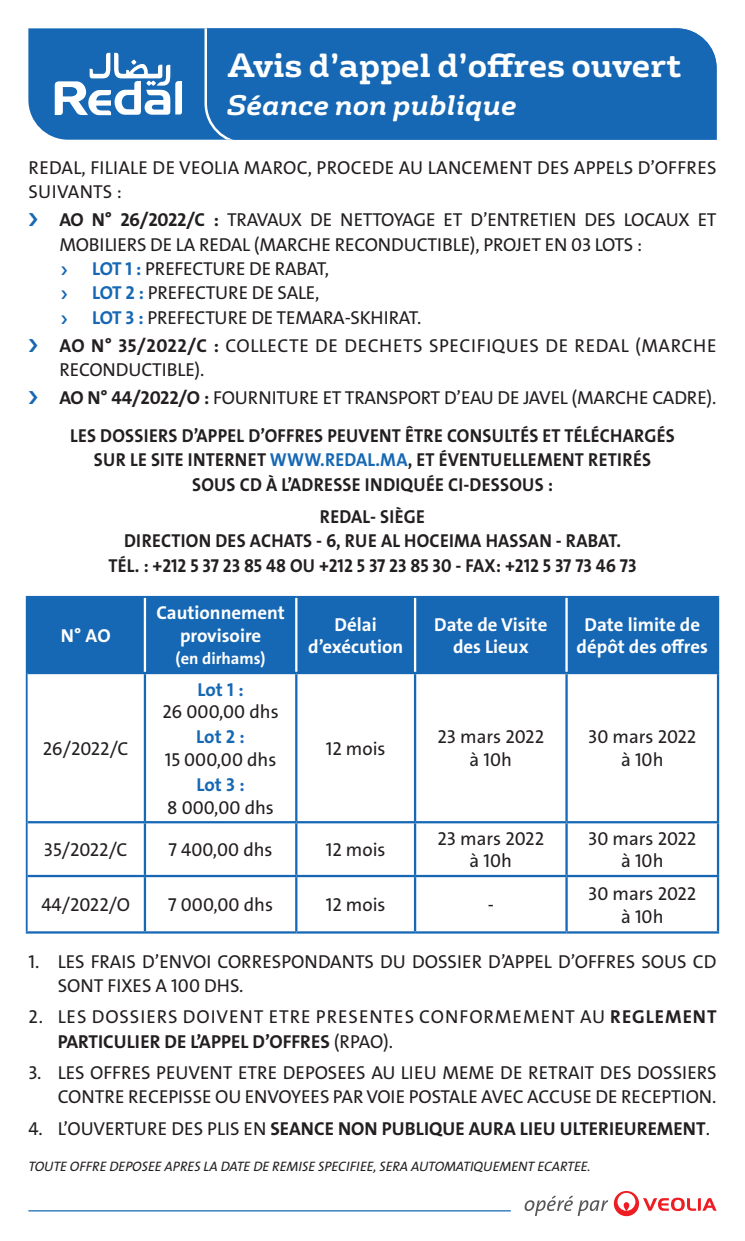
<style>
.page{position:relative;width:745px;height:1241px;background:#fff}
.page>*{position:absolute;margin:0;border:0;box-sizing:border-box;transform-origin:0 0}
.t1{font:700 32.5px "FS Rufus";color:#fff}
.t2{font:italic 700 27.5px "FS Rufus";color:#fff}
.t3{font:18.75px/22.5px "The Sans Veolia W5 Pla";color:#231f20;text-align:center}
.t4{font:18.75px/24.5px "The Sans Veolia W7 Bld";letter-spacing:.015em;color:#231f20;text-align:center;scale:.95 1}
.t5{font:18.75px "The Sans Veolia W7 Bld";letter-spacing:.015em;color:#231f20}
.t6{font:18.75px/22.5px "The Sans Veolia W7 Bld";color:#fff;text-align:center}
.t7{font:18.75px/24.5px "The Sans Veolia W5 Pla";letter-spacing:.03em;color:#231f20}
.t8{font:18.75px/31px "The Sans Veolia W5 Pla";letter-spacing:.05em;color:#231f20}
.t9{font:18.75px "The Sans Veolia W7 Bld";letter-spacing:-.005em;color:#1768b4}
.t10{font:16.5px "The Sans Veolia W7 Bld";color:#fff}
.t11{font:13.75px "The Sans Veolia W5 Pla It";color:#231f20}
.s1{font-family:"The Sans Veolia W7 Bld"}
.s2{font-family:"The Sans Veolia W7 Bld";color:#1768b4}
.s3{color:#1768b4}
.s4{font-family:"The Sans Veolia W5 Pla"}
</style>
<div class="page">
<div style="left:28px;top:597px;width:688px;height:74px;background:#1768b4"></div>
<hr style="left:144px;top:674px;width:2px;height:147px;background:#1768b4">
<hr style="left:295px;top:674px;width:2px;height:147px;background:#1768b4">
<hr style="left:413px;top:674px;width:3px;height:147px;background:#1768b4">
<hr style="left:565px;top:674px;width:2px;height:147px;background:#1768b4">
<hr style="left:28px;top:821px;width:117px;height:2px;background:#1768b4">
<hr style="left:145px;top:821px;width:151px;height:2px;background:#1768b4">
<hr style="left:144px;top:823px;width:2px;height:51px;background:#1768b4">
<hr style="left:296px;top:821px;width:119px;height:2px;background:#1768b4">
<hr style="left:295px;top:823px;width:2px;height:51px;background:#1768b4">
<hr style="left:413px;top:823px;width:3px;height:51px;background:#1768b4">
<hr style="left:565px;top:823px;width:2px;height:51px;background:#1768b4">
<hr style="left:28px;top:874px;width:117px;height:3px;background:#1768b4">
<hr style="left:145px;top:874px;width:151px;height:3px;background:#1768b4">
<hr style="left:144px;top:877px;width:2px;height:54px;background:#1768b4">
<hr style="left:296px;top:874px;width:119px;height:3px;background:#1768b4">
<hr style="left:295px;top:877px;width:2px;height:54px;background:#1768b4">
<hr style="left:415px;top:874px;width:151px;height:3px;background:#1768b4">
<hr style="left:413px;top:877px;width:3px;height:54px;background:#1768b4">
<hr style="left:566px;top:874px;width:152px;height:3px;background:#1768b4">
<hr style="left:565px;top:877px;width:2px;height:54px;background:#1768b4">
<hr style="left:144px;top:597px;width:2px;height:74px;background:#fff">
<hr style="left:295px;top:597px;width:2px;height:74px;background:#fff">
<hr style="left:413px;top:597px;width:3px;height:74px;background:#fff">
<hr style="left:565px;top:597px;width:2px;height:74px;background:#fff">
<hr style="left:26px;top:596px;width:119px;height:1px;background:#1768b4">
<hr style="left:26px;top:597px;width:2px;height:76px;background:#1768b4">
<hr style="left:145px;top:596px;width:151px;height:1px;background:#1768b4">
<hr style="left:296px;top:596px;width:119px;height:1px;background:#1768b4">
<hr style="left:415px;top:596px;width:151px;height:1px;background:#1768b4">
<hr style="left:566px;top:596px;width:152px;height:1px;background:#1768b4">
<hr style="left:26px;top:673px;width:2px;height:149px;background:#1768b4">
<hr style="left:26px;top:822px;width:2px;height:53px;background:#1768b4">
<hr style="left:26px;top:875px;width:2px;height:56px;background:#1768b4">
<hr style="left:716px;top:597px;width:2px;height:74px;background:#1768b4">
<hr style="left:716px;top:674px;width:2px;height:147px;background:#1768b4">
<hr style="left:716px;top:823px;width:2px;height:51px;background:#1768b4">
<hr style="left:716px;top:877px;width:2px;height:54px;background:#1768b4">
<hr style="left:26px;top:931px;width:119px;height:2px;background:#1768b4">
<hr style="left:145px;top:931px;width:151px;height:2px;background:#1768b4">
<hr style="left:296px;top:931px;width:119px;height:2px;background:#1768b4">
<hr style="left:415px;top:931px;width:151px;height:2px;background:#1768b4">
<hr style="left:566px;top:931px;width:152px;height:2px;background:#1768b4">
<hr style="left:28px;top:671px;width:117px;height:3px;background:#1768b4">
<hr style="left:145px;top:671px;width:151px;height:3px;background:#1768b4">
<hr style="left:296px;top:671px;width:119px;height:3px;background:#1768b4">
<hr style="left:415px;top:671px;width:151px;height:3px;background:#1768b4">
<hr style="left:566px;top:671px;width:152px;height:3px;background:#1768b4">
<hr style="left:415px;top:821px;width:151px;height:2px;background:#1768b4">
<hr style="left:566px;top:821px;width:152px;height:2px;background:#1768b4">
<svg style="left:524px;top:1195px;width:83px;height:20px"></svg>
<svg style="left:613px;top:1191px;width:103px;height:24px"></svg>
<div style="left:28px;top:28px;width:175px;height:112px;background:#1768b4"></div>
<div style="left:203px;top:28px;width:513px;height:112px;background:#1768b4"></div>
<svg style="left:55px;top:53px;width:127px;height:62px"></svg>
<hr style="left:28px;top:1209px;width:482px;height:2px;background:#1768b4">
<h1 class="t1" style="left:227px;top:37px;width:455px">Avis d’appel d’offres ouvert</h1>
<h2 class="t2" style="left:227px;top:81px;width:291px">Séance non publique</h2>
<p class="t3" style="left:28px;top:155px;width:689px;line-height:24.5px;text-align:left">REDAL, FILIALE DE VEOLIA MAROC, PROCEDE AU LANCEMENT DES APPELS D’OFFRES<br>SUIVANTS :</p>
<p class="t3" style="left:59px;top:208px;width:658px"><span class="s1">AO N° 26/2022/ :C</span> TRAVAUX DE NETTOYAGE ET D’ENTRETIEN DES LOCAUX ET</p>
<p class="t3" style="left:59px;top:233px;width:584px">MOBILIERS DE LA REDAL (MARCHE RECONDUCTIBLE ,) PROJET EN 03 LOTS :</p>
<p class="t3" style="left:92px;top:257px;width:238px"><span class="s2">LOT :1</span> PREFECTURE DE RABAT,</p>
<p class="t3" style="left:92px;top:282px;width:228px"><span class="s2">LOT :2</span> PREFECTURE DE SALE,</p>
<p class="t3" style="left:92px;top:306px;width:330px"><span class="s2">LOT :3</span> PREFECTURE DE TEMARA-SKHIRAT.</p>
<p class="t7" style="left:59px;top:333px;width:658px"><span class="s1">AO N° 35/2022/ :C</span> COLLECTE DE DECHETS SPECIFIQUES DE REDAL (MARCHE<br>RECONDUCTIBLE .(</p>
<p class="t3" style="left:59px;top:386px;width:658px"><span class="s1">AO N° 44/2022/O :</span> FOURNITURE ET TRANSPORT D’EAU DE JAVEL (MARCHE CADRE .(</p>
<p class="t4" style="left:70px;top:423px;width:637px">LES DOSSIERS D’APPEL D’OFFRES PEUVENT ÊTRE CONSULTÉS ET TÉLÉCHARGÉS<br>SUR LE SITE INTERNET <span class="s3">WWW.REDAL.MA</span>, ET ÉVENTUELLEMENT RETIRÉS<br>SOUS CD À ’LADRESSE INDIQUÉE CI-DESSOUS :</p>
<p class="t4" style="left:108px;top:504px;width:557px">REDAL- SIÈGE<br>DIRECTION DES ACHATS - 6, RUE AL HOCEIMA HASSAN - RABAT.<br>TÉL :. +212 5 37 23 85 48 OU +212 5 37 23 85 30 - FAX: +212 5 37 73 46 73</p>
<p class="t6" style="left:61px;top:624px;width:51px">N° AO</p>
<p class="t3" style="left:43px;top:737px;width:87px">26/2022/C</p>
<p class="t6" style="left:156px;top:601px;width:130px">Cautionnement provisoire</p>
<p class="t10" style="left:175px;top:648px;width:91px">(en dirhams(</p>
<p class="t9" style="left:197px;top:677px;width:47px">Lot :1</p>
<p class="t3" style="left:162px;top:700px;width:118px">26 000,00 dhs</p>
<p class="t9" style="left:196px;top:724px;width:50px">Lot :2</p>
<p class="t3" style="left:165px;top:748px;width:113px">15 000,00 dhs</p>
<p class="t9" style="left:196px;top:772px;width:50px">Lot :3</p>
<p class="t3" style="left:167px;top:796px;width:108px">8 000,00 dhs</p>
<p class="t6" style="left:308px;top:613px;width:96px">Délai<br>’d exécution</p>
<p class="t6" style="left:434px;top:613px;width:114px">Date de Visite des Lieux</p>
<p class="t6" style="left:576px;top:613px;width:133px">Date limite de dépôt des offres</p>
<p class="t3" style="left:325px;top:737px;width:61px">12 mois</p>
<p class="t3" style="left:437px;top:725px;width:108px">23 mars 2022</p>
<p class="t3" style="left:469px;top:748px;width:44px">10à h</p>
<p class="t3" style="left:587px;top:725px;width:110px">30 mars 2022<br>10à h</p>
<p class="t3" style="left:437px;top:827px;width:108px">23 mars 2022</p>
<p class="t3" style="left:587px;top:827px;width:110px">30 mars 2022<br>10à h</p>
<p class="t3" style="left:587px;top:882px;width:110px">30 mars 2022</p>
<p class="t3" style="left:44px;top:838px;width:85px">35/2022/C</p>
<p class="t3" style="left:168px;top:838px;width:105px">7 400,00 dhs</p>
<p class="t3" style="left:325px;top:838px;width:61px">12 mois</p>
<p class="t3" style="left:469px;top:849px;width:44px">10à h</p>
<p class="t3" style="left:41px;top:893px;width:90px">44/2022/O</p>
<p class="t3" style="left:168px;top:893px;width:106px">7 000,00 dhs</p>
<p class="t3" style="left:325px;top:893px;width:61px">12 mois</p>
<p class="t3" style="left:487px;top:893px;width:8px">-</p>
<p class="t3" style="left:620px;top:904px;width:44px">10à h</p>
<p class="t3" style="left:58px;top:949px;width:660px">LES FRAIS D’ENVOI CORRESPONDANTS DU DOSSIER D’APPEL D’OFFRES SOUS CD</p>
<p class="t3" style="left:28px;top:949px;width:12px">1.</p>
<p class="t3" style="left:28px;top:1005px;width:16px">2.</p>
<p class="t3" style="left:28px;top:1060px;width:15px">3.</p>
<p class="t8" style="left:58px;top:970px;width:660px">SONT FIXES A 100 DHS.<br>LES DOSSIERS DOIVENT ETRE PRESENTES CONFORMEMENT AU <span class="s1">REGLEMENT</span></p>
<p class="t5" style="left:58px;top:1028px;width:336px">PARTICULIER DE ’LAPPEL D’OFFRES <span class="s4">(RPAO .(</span></p>
<p class="t3" style="left:58px;top:1060px;width:660px">LES OFFRES PEUVENT ETRE DEPOSEES AU LIEU MEME DE RETRAIT DES DOSSIERS</p>
<p class="t3" style="left:58px;top:1085px;width:660px">CONTRE RECEPISSE OU ENVOYEES PARVOIE POSTALE AVEC ACCUSE DE RECEPTION.</p>
<p class="t5" style="left:58px;top:1116px;width:653px"><span class="s4">’LOUVERTURE DES PLIS EN</span> SEANCE NON PUBLIQUE AURA LIEU ULTERIEUREMENT<span class="s4">.</span></p>
<p class="t3" style="left:28px;top:1117px;width:16px">4.</p>
<p class="t11" style="left:28px;top:1156px;width:563px">TOUTE OFFRE DEPOSEE APRES LA DATE DE REMISE SPECIFIEE, SERA AUTOMATIQUEMENT ECARTEE.</p>
</div>
